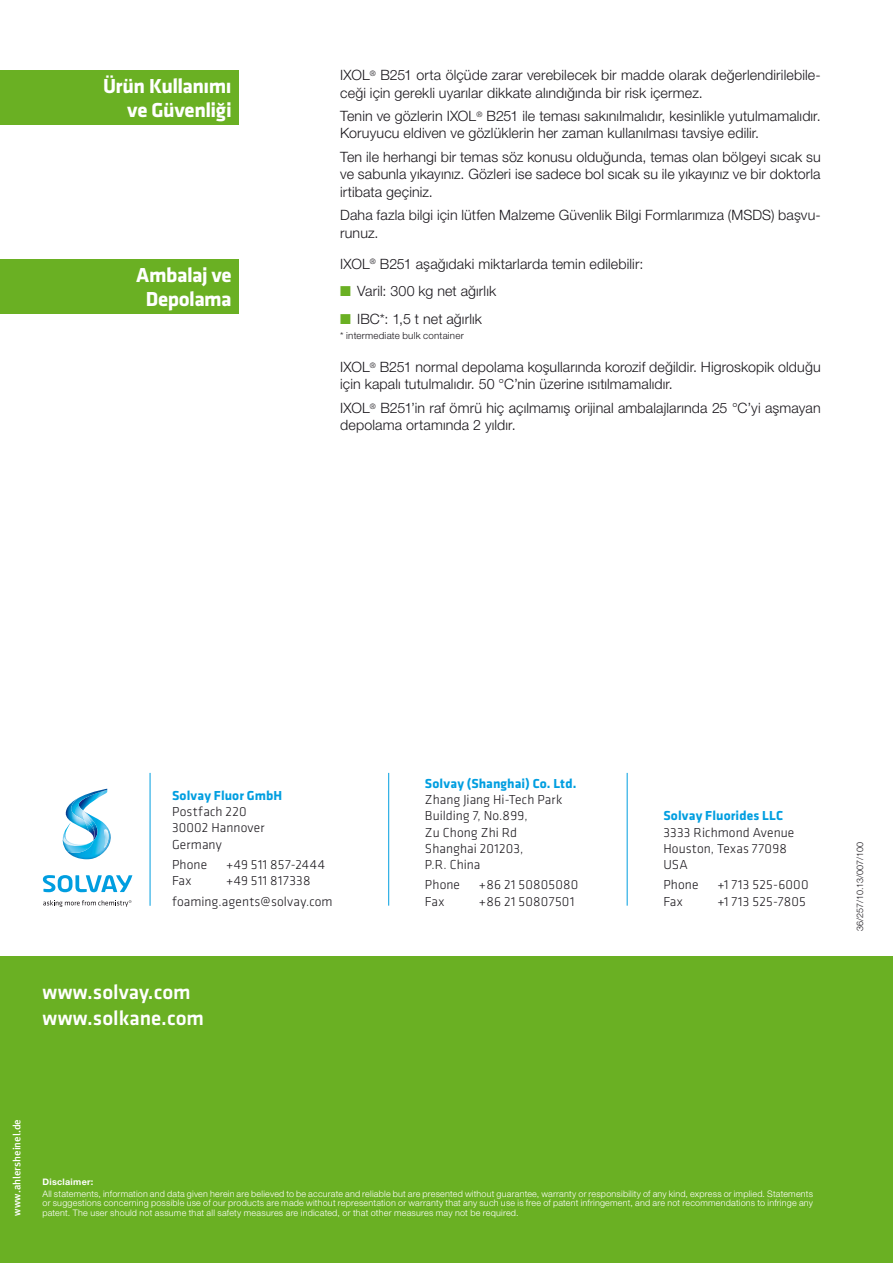
<style>
.page{position:relative;width:893px;height:1263px;background:#fff}
.page>*{position:absolute;margin:0;border:0;box-sizing:border-box;transform-origin:0 0}
.t1{font:700 21px/24px "Klavika";letter-spacing:-.025em;color:#fff;text-align:center}
.t2{font:500 21px/25.2px "Klavika";color:#fff}
.t3{font:300 14.25px/17.2px "Helvetica Neue LT Pro";letter-spacing:.01em;color:#1a171c}
.t4{font:300 13.5px/16.2px "Klavika";letter-spacing:.01em;color:#1a171c}
.t5{font:700 13.5px "Klavika";letter-spacing:.01em;color:#009ee0}
.t6{font:300 13.5px "Klavika";letter-spacing:.035em;color:#1a171c}
.t7{font:500 10.5px "Meta";letter-spacing:.005em;color:#fff}
.t8{font:300 9.75px "Helvetica Neue LT Pro";letter-spacing:.02em;color:#1a171c}
.t9{font:300 9px/9.8px "Helvetica Neue";letter-spacing:.025em;color:#fff}
.t10{font:300 9px "Helvetica Neue";color:#1a171c}
.t11{font:700 9px "Helvetica Neue LT Pro";letter-spacing:.03em;color:#fff}
.s1{color:#6ab023}
</style>
<div class="page">
<div style="left:0;top:957px;width:893px;height:306px;background:#6ab023"></div>
<div style="left:0;top:259px;width:238px;height:54px;background:#6ab023"></div>
<div style="left:0;top:70px;width:238px;height:55px;background:#6ab023"></div>
<hr style="left:150px;top:773px;width:1px;height:133px;background:#009ee0">
<hr style="left:388px;top:773px;width:1px;height:133px;background:#009ee0">
<hr style="left:627px;top:773px;width:1px;height:133px;background:#009ee0">
<svg style="left:43px;top:875px;width:89px;height:17px"></svg>
<svg style="left:63px;top:789px;width:45px;height:50px"></svg>
<img style="left:67px;top:811px;width:44px;height:48px">
<img style="left:63px;top:839px;width:30px;height:14px">
<img style="left:104px;top:829px;width:6px;height:19px">
<svg style="left:43px;top:900px;width:88px;height:7px"></svg>
<h1 class="t1" style="left:103px;top:73px;width:130px;text-align:right">Ürün Kullanımı ve Güvenliği</h1>
<p class="t3" style="left:340px;top:66px;width:482px">IXOL<sup>®</sup> B251 orta ölçüde zarar verebilecek bir madde olarak değerlendirilebile&shy;ceği için gerekli uyarılar dikkate alındığında bir risk içermez.</p>
<p class="t3" style="left:340px;top:107px;width:482px">Tenin ve gözlerin IXOL<sup>®</sup> B251 ile teması sakınılmalıdır, kesinlikle yutulmamalıdır.<br>Koruyucu eldiven ve gözlüklerin her zaman kullanılması tavsiye edilir.</p>
<p class="t3" style="left:340px;top:148px;width:482px;text-align:justify">Ten ile herhangi bir temas söz konusu olduğunda, temas olan bölgeyi sıcak su ve sabunla yıkayınız. Gözleri ise sadece bol sıcak su ile yıkayınız ve bir doktorla irtibata geçiniz.</p>
<p class="t3" style="left:340px;top:206px;width:482px">Daha fazla bilgi için lütfen Malzeme Güvenlik Bilgi Formlarımıza (MSDS) başvu&shy;runuz.</p>
<h1 class="t1" style="left:136px;top:262px;width:97px">Ambalaj ve<br>Depolama</h1>
<p class="t3" style="left:340px;top:255px;width:305px">IXOL<sup>®</sup> B251 aşağıdaki miktarlarda temin edilebilir:</p>
<p class="t3" style="left:340px;top:282px;width:157px"><span class="s1">■</span> Varil: 300 kg net ağırlık</p>
<p class="t3" style="left:340px;top:310px;width:143px"><span class="s1">■</span> IBC*: 1,5 t net ağırlık</p>
<p class="t3" style="left:340px;top:358px;width:482px">IXOL<sup>®</sup> B251 normal depolama koşullarında korozif değildir. Higroskopik olduğu için kapalı tutulmalıdır. 50 °C’nin üzerine ısıtılmamalıdır.</p>
<p class="t3" style="left:340px;top:399px;width:482px">IXOL<sup>®</sup> B251’in raf ömrü hiç açılmamış orijinal ambalajlarında 25 °C’yi aşmayan depolama ortamında 2 yıldır.</p>
<p class="t8" style="left:340px;top:330px;width:125px">* intermediate bulk container</p>
<p class="t5" style="left:172px;top:786px;width:112px">Solvay Fluor GmbH</p>
<p class="t4" style="left:172px;top:803px;width:94px">Postfach 220<br>30002 Hannover<br>Germany</p>
<p class="t4" style="left:172px;top:856px;width:37px">Phone</p>
<p class="t6" style="left:226px;top:856px;width:101px">+49 511 857-2444</p>
<p class="t4" style="left:172px;top:872px;width:21px">Fax</p>
<p class="t4" style="left:172px;top:870px;width:162px;line-height:20.4px;text-indent:54px">+49 511 817338 foaming.agents@solvay.com</p>
<h1 class="t2" style="left:43px;top:979px;width:163px">www.solvay.com www.solkane.com</h1>
<p class="t5" style="left:425px;top:774px;width:153px">Solvay (Shanghai) Co. Ltd.</p>
<p class="t4" style="left:425px;top:791px;width:139px">Zhang Jiang Hi-Tech Park<br>Building 7, No.899,<br>Zu Chong Zhi Rd<br>Shanghai 201203,<br>P.R. China</p>
<p class="t4" style="left:425px;top:877px;width:37px">Phone</p>
<p class="t4" style="left:479px;top:877px;width:101px">+86 21 50805080</p>
<p class="t4" style="left:425px;top:893px;width:21px">Fax</p>
<p class="t4" style="left:479px;top:893px;width:97px">+86 21 50807501</p>
<p class="t5" style="left:663px;top:806px;width:121px">Solvay Fluorides LLC</p>
<p class="t4" style="left:663px;top:824px;width:133px">3333 Richmond Avenue<br>Houston, Texas 77098<br>USA</p>
<p class="t4" style="left:663px;top:877px;width:37px">Phone</p>
<p class="t4" style="left:717px;top:877px;width:93px">+1 713 525-6000</p>
<p class="t4" style="left:663px;top:893px;width:21px">Fax</p>
<p class="t4" style="left:717px;top:893px;width:90px">+1 713 525-7805</p>
<p class="t7" style="left:11px;top:1216px;width:99px;rotate:-90deg">www.ahlersheinel.de</p>
<p class="t11" style="left:42px;top:1176px;width:52px">Disclaimer:</p>
<p class="t9" style="left:42px;top:1188px;width:772px">All statements, information and data given herein are believed to be accurate and reliable but are presented without guarantee, warranty or responsibility of any kind, express or implied. Statements or suggestions concerning possible use of our products are made without representation or warranty that any such use is free of patent infringement, and are not recommendations to infringe any</p>
<p class="t9" style="left:42px;top:1208px;width:478px">patent. The user should not assume that all safety measures are indicated, or that other measures may not be required.</p>
<p class="t10" style="left:854px;top:931px;width:91px;rotate:-90deg">36/257/10.13/007/100</p>
</div>
